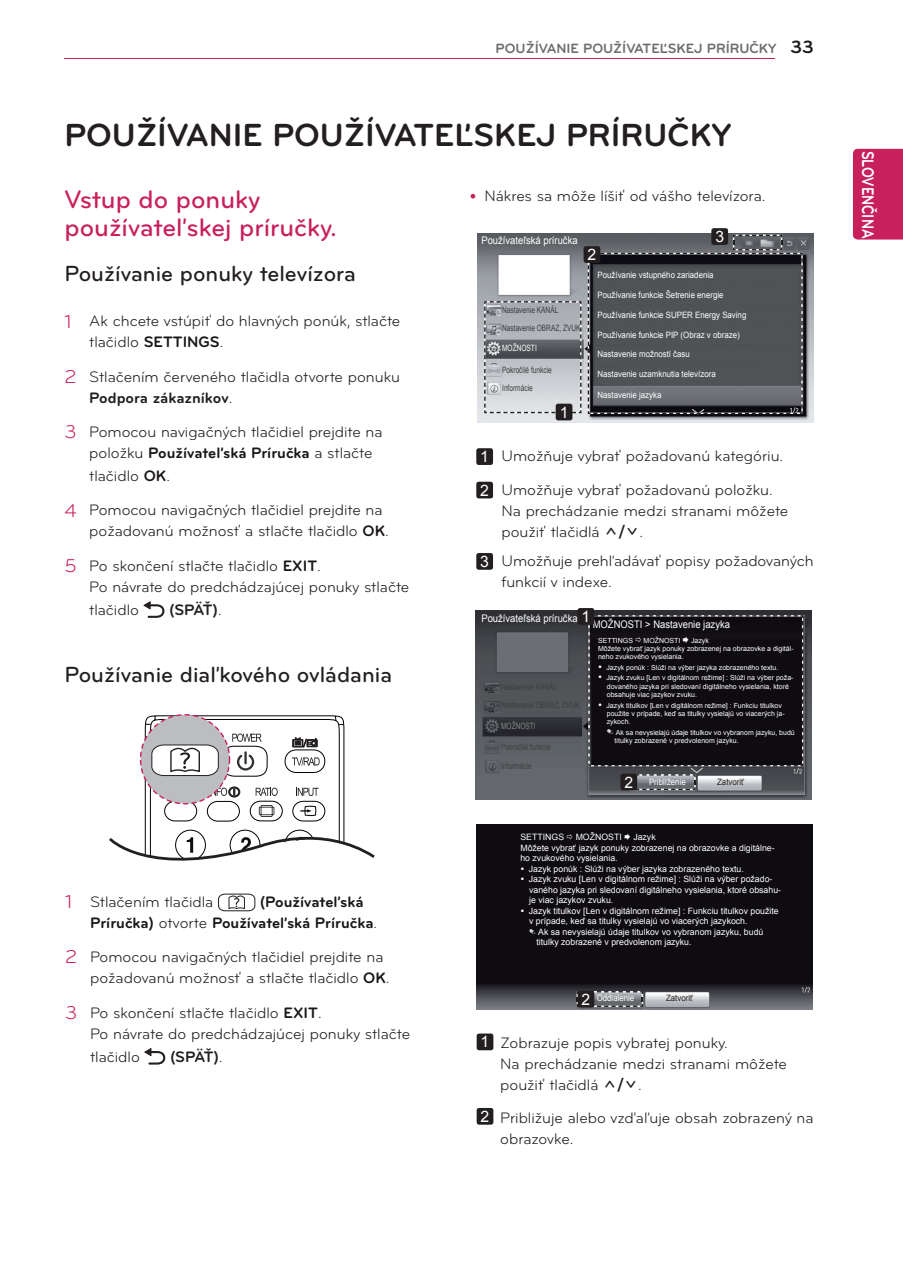
<style>
.page{position:relative;width:903px;height:1275px;background:#fff}
.page>*{position:absolute;margin:0;border:0;box-sizing:border-box;transform-origin:0 0}
.t1{font:700 33.25px "Bryant LG";color:#231f20}
.t2{font:500 26.25px/28px "Bryant LG";color:#c8205d}
.t3{font:500 22.75px "Bryant LG";color:#231f20}
.t4{font:700 17.5px "Bryant LG";color:#fff;scale:.8 1}
.t5{font:15.75px/21px "Bryant LG";color:#231f20}
.t6{font:700 15.75px/21px "Bryant LG";color:#1a161a}
.t7{font:700 15.75px "Bryant LG";letter-spacing:-.07em;color:#231f20}
.t8{font:15.75px/33.4px "Arial";color:#fff}
.t9{font:700 14px "Bryant LG";color:#6c6d70}
.t10{font:10.5px "Arial";color:#fff;scale:.9 1}
.t11{font:8.75px "Arial";color:#fff}
.t12{font:8.75px "Arial";color:#fff;scale:.9 1}
.t13{font:8.75px/18px "Arial";color:#3e3e3f;scale:.75 1}
.t14{font:8.75px "Arial";color:#231f20;scale:.9 1}
.t15{font:8.75px "Arial";color:#fff;scale:.75 1}
.t16{font:8.75px "Arial";color:#808285;scale:.75 1}
.t17{font:7px/8.4px "Arial";color:#fff}
.s1{font-size:18.38px;color:#1a161a}
.s2{font-size:19.25px;color:#c8205d}
.s3{font-weight:700;color:#1a161a}
.s4{font-weight:700}
.s5{font-weight:400}
.s6{font-weight:400;color:#231f20}
.s7{font-family:"LG Display Eng"}
.s8{font-family:"LG Display Kor Cn";font-size:8.75px}
.s9{font-family:"LG Display Kor Cn"}
</style>
<div class="page">
<div style="left:853px;top:149px;width:50px;height:91px;background:#c8205d"></div>
<hr style="left:64px;top:58px;width:711px;height:1px;background:#c8205d">
<svg style="left:144px;top:602px;width:20px;height:16px"></svg>
<svg style="left:218px;top:894px;width:37px;height:17px"></svg>
<svg style="left:145px;top:1048px;width:20px;height:17px"></svg>
<div style="left:477px;top:1033px;width:16px;height:17px;background:#231f20;border-radius:2px"></div>
<div style="left:477px;top:1108px;width:16px;height:17px;background:#231f20;border-radius:2px"></div>
<div style="left:476px;top:448px;width:17px;height:17px;background:#231f20;border-radius:2px"></div>
<div style="left:476px;top:482px;width:17px;height:16px;background:#231f20;border-radius:2px"></div>
<div style="left:476px;top:553px;width:17px;height:17px;background:#231f20;border-radius:2px"></div>
<svg style="left:109px;top:715px;width:266px;height:146px"></svg>
<img style="left:477px;top:233px;width:336px;height:189px">
<svg style="left:588px;top:235px;width:215px;height:179px;background:#4f5156"></svg>
<svg style="left:484px;top:301px;width:97px;height:112px;background:#aaadb2"></svg>
<div style="left:583px;top:246px;width:17px;height:17px;background:#231f20;border-radius:2px"></div>
<div style="left:711px;top:228px;width:17px;height:17px;background:#231f20;border-radius:2px"></div>
<div style="left:556px;top:404px;width:16px;height:16px;background:#231f20;border-radius:2px"></div>
<img style="left:476px;top:611px;width:336px;height:189px">
<svg style="left:636px;top:774px;width:60px;height:16px"></svg>
<img style="left:476px;top:824px;width:336px;height:185px">
<svg style="left:577px;top:991px;width:66px;height:16px"></svg>
<div style="left:577px;top:608px;width:17px;height:17px;background:#231f20;border-radius:2px"></div>
<div style="left:620px;top:774px;width:17px;height:16px;background:#231f20;border-radius:2px"></div>
<div style="left:578px;top:991px;width:16px;height:17px;background:#231f20;border-radius:2px"></div>
<div style="left:588px;top:615px;width:215px;height:151px;background:#0e0b11"></div>
<svg style="left:567px;top:834px;width:6px;height:6px"></svg>
<svg style="left:625px;top:834px;width:5px;height:6px"></svg>
<p class="t9" style="left:496px;top:40px;width:319px">POUŽÍVANIE POUŽÍVATEĽSKEJ PRÍRUČKY <span class="s1">33</span></p>
<h1 class="t1" style="left:64px;top:114px;width:668px">POUŽÍVANIE POUŽÍVATEĽSKEJ PRÍRUČKY</h1>
<h2 class="t2" style="left:64px;top:186px;width:274px">Vstup do ponuky používateľskej príručky.</h2>
<h3 class="t3" style="left:64px;top:260px;width:293px">Používanie ponuky televízora</h3>
<p class="t5" style="left:89px;top:311px;width:312px;text-indent:-25px"><span class="s2">1</span> Ak chcete vstúpiť do hlavných ponúk, stlačte tlačidlo <span class="s3">SETTINGS</span>.</p>
<p class="t5" style="left:89px;top:366px;width:312px;text-indent:-25px"><span class="s2">2</span> Stlačením červeného tlačidla otvorte ponuku<br><span class="s4">Podpora zákazníkov</span>.</p>
<p class="t5" style="left:89px;top:422px;width:295px;text-indent:-25px"><span class="s2">3</span> Pomocou navigačných tlačidiel prejdite na položku <span class="s3">Používateľská Príručka</span> a stlačte</p>
<p class="t5" style="left:64px;top:459px;width:320px;line-height:34.5px;text-indent:25px">tlačidlo <span class="s3">OK</span>.<br><span class="s2">4</span> Pomocou navigačných tlačidiel prejdite na</p>
<p class="t5" style="left:64px;top:514px;width:326px;line-height:34.5px;text-indent:25px">požadovanú možnosť a stlačte tlačidlo <span class="s3">OK</span>.<br><span class="s2">5</span> Po skončení stlačte tlačidlo <span class="s3">EXIT</span>.</p>
<p class="t5" style="left:89px;top:575px;width:321px;line-height:23.1px">Po návrate do predchádzajúcej ponuky stlačte tlačidlo</p>
<p class="t7" style="left:169px;top:600px;width:54px">(SPÄŤ)<span class="s5">.</span></p>
<h3 class="t3" style="left:64px;top:661px;width:329px">Používanie diaľkového ovládania</h3>
<p class="t5" style="left:65px;top:891px;width:150px"><span class="s2">1</span> Stlačením tlačidla</p>
<p class="t6" style="left:90px;top:891px;width:289px;text-indent:170px">(Používateľská<br>Príručka) <span class="s6">otvorte</span> Používateľská Príručka<span class="s6">.</span></p>
<p class="t5" style="left:90px;top:947px;width:301px;text-indent:-25px"><span class="s2">2</span> Pomocou navigačných tlačidiel prejdite na požadovanú možnosť a stlačte tlačidlo <span class="s3">OK</span>.</p>
<p class="t5" style="left:90px;top:1002px;width:321px;text-indent:-25px"><span class="s2">3</span> Po skončení stlačte tlačidlo <span class="s3">EXIT</span>.<br>Po návrate do predchádzajúcej ponuky stlačte</p>
<p class="t5" style="left:90px;top:1046px;width:51px">tlačidlo</p>
<p class="t7" style="left:170px;top:1047px;width:54px">(SPÄŤ)<span class="s5">.</span></p>
<p class="t5" style="left:484px;top:185px;width:283px">Nákres sa môže líšiť od vášho televízora.</p>
<p class="t10" style="left:481px;top:233px;width:108px">Používateľská príručka</p>
<p class="t8" style="left:715px;top:220px;width:10px">3</p>
<p class="t8" style="left:587px;top:238px;width:10px">2</p>
<p class="t8" style="left:480px;top:440px;width:10px">1<br>2</p>
<p class="t8" style="left:480px;top:545px;width:10px">3</p>
<p class="t13" style="left:502px;top:301px;width:106px">Nastavenie KANÁL<br>Nastavenie OBRAZ, ZVUK</p>
<p class="t13" style="left:502px;top:361px;width:68px">Pokročilé funkcie</p>
<p class="t15" style="left:502px;top:342px;width:48px">MOŽNOSTI</p>
<p class="t13" style="left:502px;top:379px;width:42px">Informácie</p>
<p class="t8" style="left:560px;top:395px;width:10px">1</p>
<p class="t12" style="left:597px;top:269px;width:130px">Používanie vstupného zariadenia</p>
<p class="t12" style="left:597px;top:309px;width:167px">Používanie funkcie SUPER Energy Saving</p>
<p class="t12" style="left:597px;top:330px;width:159px">Používanie funkcie PIP (Obraz v obraze)</p>
<p class="t12" style="left:597px;top:368px;width:133px">Nastavenie uzamknutia televízora</p>
<p class="t12" style="left:597px;top:389px;width:72px">Nastavenie jazyka</p>
<p class="t12" style="left:597px;top:289px;width:142px">Používanie funkcie Šetrenie energie</p>
<p class="t12" style="left:597px;top:349px;width:104px">Nastavenie možností času</p>
<p class="t5" style="left:501px;top:439px;width:283px;line-height:33.9px">Umožňuje vybrať požadovanú kategóriu.<br>Umožňuje vybrať požadovanú položku.</p>
<p class="t5" style="left:501px;top:500px;width:288px">Na prechádzanie medzi stranami môžete použiť tlačidlá <span class="s7">ꕌ/ꕍ</span>.</p>
<p class="t5" style="left:501px;top:550px;width:314px">Umožňuje prehľadávať popisy požadovaných funkcií v indexe.</p>
<p class="t8" style="left:581px;top:600px;width:10px">1</p>
<p class="t10" style="left:481px;top:611px;width:108px">Používateľská príručka</p>
<p class="t10" style="left:593px;top:617px;width:154px">MOŽNOSTI &gt; Nastavenie jazyka</p>
<p class="t17" style="left:598px;top:636px;width:37px">SETTINGS</p>
<p class="t17" style="left:643px;top:636px;width:38px">MOŽNOSTI</p>
<p class="t17" style="left:598px;top:636px;width:197px;text-indent:93px">Jazyk<br>Môžete vybrať jazyk ponuky zobrazenej na obrazovke a digitál&shy;neho zvukového vysielania.</p>
<p class="t17" style="left:606px;top:662px;width:189px;line-height:10.5px">Jazyk ponúk : Slúži na výber jazyka zobrazeného textu.<br>Jazyk zvuku [Len v digitálnom režime] : Slúži na výber poža-</p>
<p class="t17" style="left:607px;top:682px;width:184px">dovaného jazyka pri sledovaní digitálneho vysielania, ktoré obsahuje viac jazykov zvuku.</p>
<p class="t17" style="left:606px;top:701px;width:180px">Jazyk titulkov [Len v digitálnom režime] : Funkciu titulkov použite v prípade, keď sa titulky vysielajú vo viacerých ja&shy;zykoch.</p>
<p class="t17" style="left:614px;top:728px;width:182px;text-indent:-8px"><span class="s8">✎</span> Ak sa nevysielajú údaje titulkov vo vybranom jazyku, budú titulky zobrazené v predvolenom jazyku.</p>
<p class="t12" style="left:649px;top:776px;width:42px">Priblíženie</p>
<p class="t14" style="left:717px;top:776px;width:32px">Zatvoriť</p>
<p class="t16" style="left:501px;top:720px;width:48px">MOŽNOSTI</p>
<p class="t13" style="left:501px;top:738px;width:68px">Pokročilé funkcie</p>
<p class="t13" style="left:501px;top:757px;width:42px">Informácie</p>
<p class="t8" style="left:624px;top:765px;width:10px">2</p>
<p class="t11" style="left:520px;top:832px;width:45px">SETTINGS</p>
<p class="t11" style="left:576px;top:832px;width:48px">MOŽNOSTI</p>
<p class="t11" style="left:633px;top:832px;width:24px">Jazyk</p>
<p class="t11" style="left:520px;top:842px;width:256px">Môžete vybrať jazyk ponuky zobrazenej na obrazovke a digitálne-</p>
<p class="t11" style="left:520px;top:853px;width:99px">ho zvukového vysielania.</p>
<p class="t11" style="left:529px;top:863px;width:216px">Jazyk ponúk : Slúži na výber jazyka zobrazeného textu.</p>
<p class="t11" style="left:529px;top:874px;width:245px">Jazyk zvuku [Len v digitálnom režime] : Slúži na výber požado-</p>
<p class="t11" style="left:529px;top:884px;width:253px">vaného jazyka pri sledovaní digitálneho vysielania, ktoré obsahu-</p>
<p class="t11" style="left:529px;top:895px;width:86px">je viac jazykov zvuku.</p>
<p class="t11" style="left:529px;top:905px;width:251px">Jazyk titulkov [Len v digitálnom režime] : Funkciu titulkov použite</p>
<p class="t11" style="left:529px;top:916px;width:220px">v prípade, keď sa titulky vysielajú vo viacerých jazykoch.</p>
<p class="t11" style="left:529px;top:926px;width:236px"><span class="s9">✎</span> Ak sa nevysielajú údaje titulkov vo vybranom jazyku, budú</p>
<p class="t11" style="left:536px;top:937px;width:157px">titulky zobrazené v predvolenom jazyku.</p>
<p class="t8" style="left:582px;top:983px;width:10px">2</p>
<p class="t12" style="left:597px;top:992px;width:43px">Oddialenie</p>
<p class="t14" style="left:666px;top:992px;width:32px">Zatvoriť</p>
<p class="t8" style="left:481px;top:1025px;width:10px">1</p>
<p class="t8" style="left:481px;top:1100px;width:10px">2</p>
<p class="t5" style="left:500px;top:1033px;width:288px">Zobrazuje popis vybratej ponuky.<br>Na prechádzanie medzi stranami môžete použiť tlačidlá <span class="s7">ꕌ/ꕍ</span>.</p>
<p class="t5" style="left:500px;top:1107px;width:315px">Približuje alebo vzďaľuje obsah zobrazený na obrazovke.</p>
<p class="t4" style="left:879px;top:151px;width:111px;rotate:90deg">SLOVENČINA</p>
</div>
